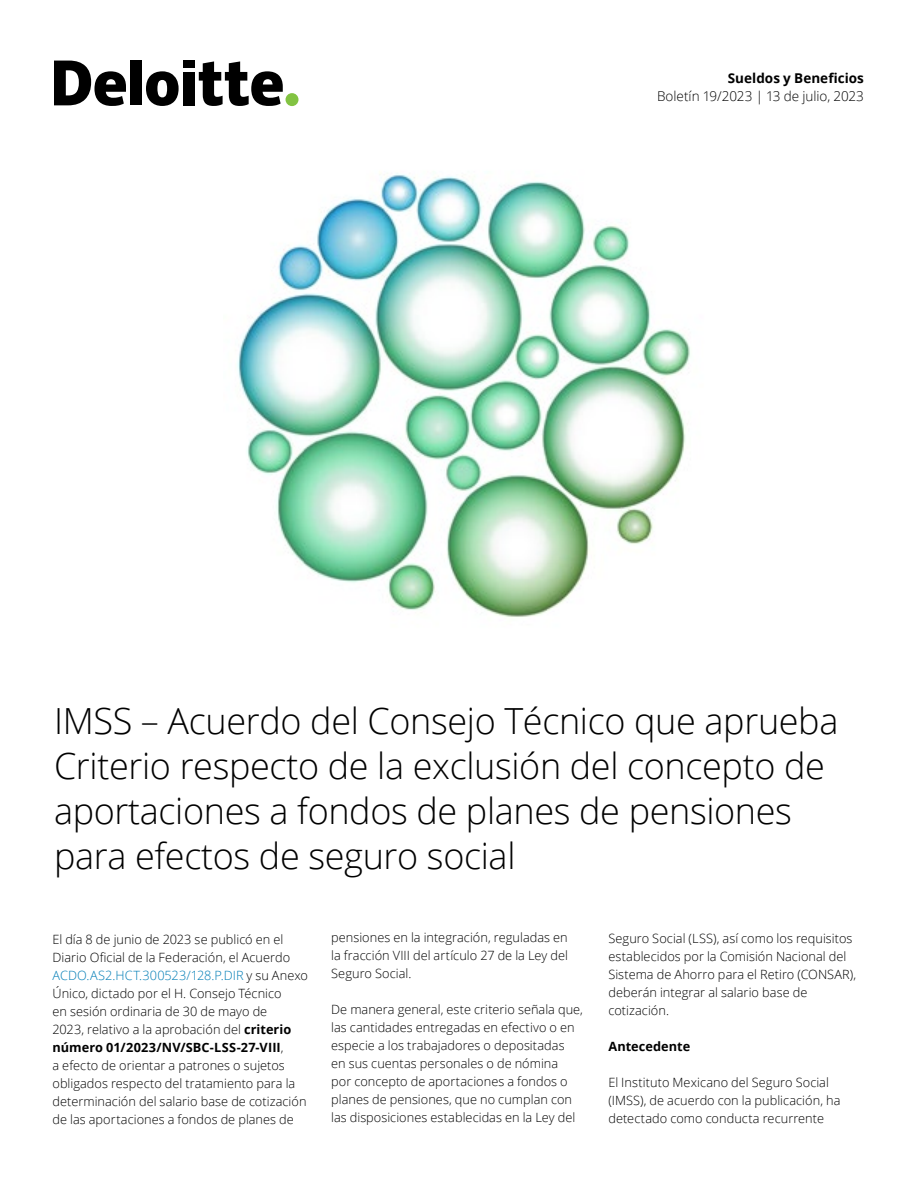
<style>
.page{position:relative;width:918px;height:1188px;background:#fff}
.page>*{position:absolute;margin:0;border:0;box-sizing:border-box;transform-origin:0 0}
.t1{font:300 36px/45px "Open Sans";letter-spacing:-.01em;color:#000}
.t2{font:300 13.5px "Open Sans";color:#000}
.t3{font:700 13.5px "Open Sans";letter-spacing:.005em;color:#000}
.t4{font:300 12.75px/18px "Open Sans";letter-spacing:.005em;color:#000}
.t5{font:700 12.75px "Open Sans";color:#000}
.s1{color:#007db6}
.s2{font-weight:700}
</style>
<div class="page">
<img style="left:237px;top:173px;width:453px;height:444px">
<div style="left:286px;top:93px;width:12px;height:13px;background:#82c342;border-radius:50%"></div>
<div style="left:130px;top:60px;width:12px;height:45px;background:#000"></div>
<svg style="left:146px;top:71px;width:33px;height:35px"></svg>
<div style="left:183px;top:72px;width:11px;height:33px;background:#000"></div>
<div style="left:183px;top:60px;width:11px;height:8px;background:#000"></div>
<svg style="left:199px;top:61px;width:84px;height:45px"></svg>
<svg style="left:54px;top:61px;width:72px;height:45px"></svg>
<p class="t3" style="left:728px;top:68px;width:138px">Sueldos y Beneficios</p>
<p class="t2" style="left:657px;top:87px;width:209px">Boletín 19/2023 | 13 de julio, 2023</p>
<h1 class="t1" style="left:54px;top:697px;width:786px">IMSS – Acuerdo del Consejo Técnico que aprueba Criterio respecto de la exclusión del concepto de aportaciones a fondos de planes de pensiones para efectos de seguro social</h1>
<p class="t4" style="left:52px;top:930px;width:257px">El día 8 de junio de 2023 se publicó en el Diario Oficial de la Federación, el Acuerdo <span class="s1">ACDO.AS2.HCT.300523/128.P.DIR</span> y su Anexo Único, dictado por el H. Consejo Técnico<br>en sesión ordinaria de 30 de mayo de<br>2023, relativo a la aprobación del <span class="s2">criterio número 01/2023/NV/SBC-LSS-27-VIII</span>,<br>a efecto de orientar a patrones o sujetos obligados respecto del tratamiento para la determinación del salario base de cotización de las aportaciones a fondos de planes de</p>
<p class="t4" style="left:331px;top:928px;width:238px;text-align:justify">pensiones en la integración, reguladas en la fracción VIII del artículo 27 de la Ley del Seguro Social.</p>
<p class="t4" style="left:331px;top:1000px;width:253px">De manera general, este criterio señala que, las cantidades entregadas en efectivo o en especie a los trabajadores o depositadas<br>en sus cuentas personales o de nómina<br>por concepto de aportaciones a fondos o planes de pensiones, que no cumplan con las disposiciones establecidas en la Ley del</p>
<p class="t4" style="left:608px;top:929px;width:249px">Seguro Social (LSS), así como los requisitos establecidos por la Comisión Nacional del Sistema de Ahorro para el Retiro (CONSAR), deberán integrar al salario base de cotización.</p>
<p class="t5" style="left:608px;top:1038px;width:83px">Antecedente</p>
<p class="t4" style="left:608px;top:1073px;width:234px">El Instituto Mexicano del Seguro Social (IMSS), de acuerdo con la publicación, ha detectado como conducta recurrente</p>
</div>
